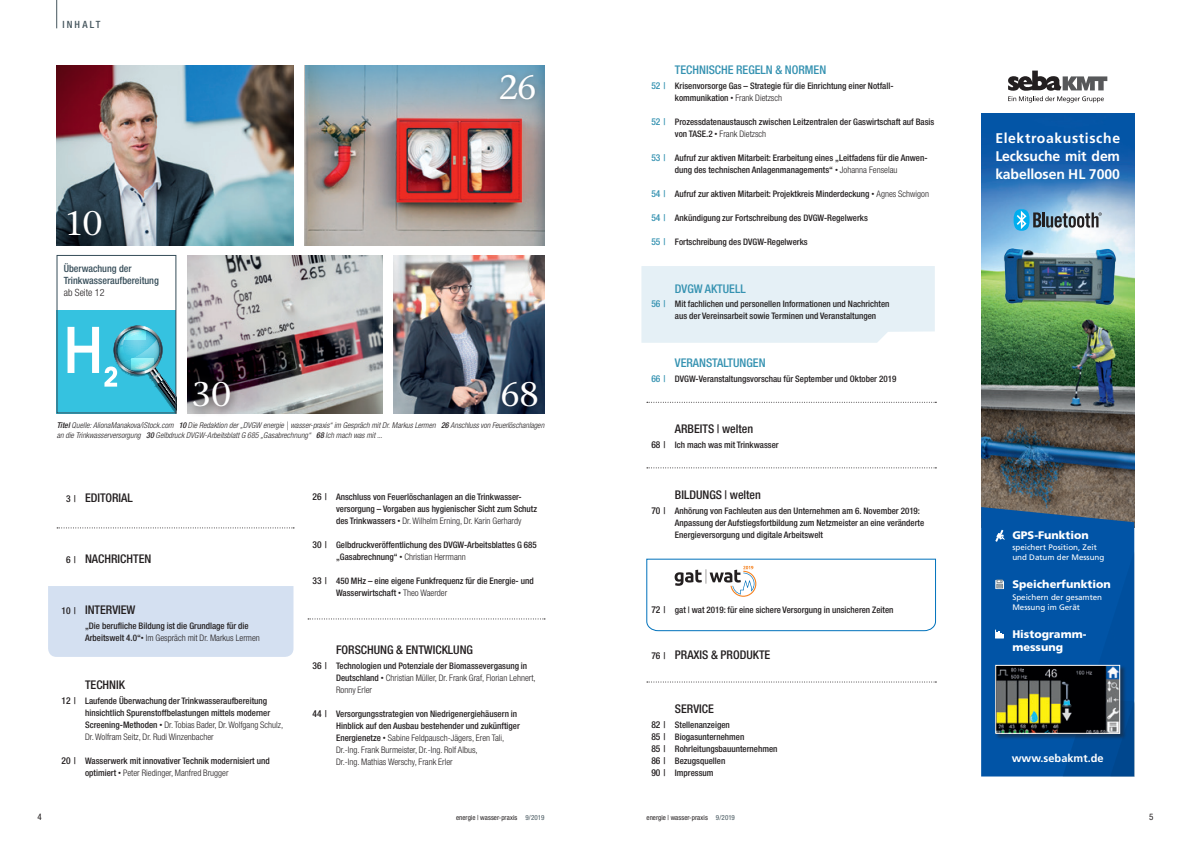
<style>
.page{position:relative;width:1191px;height:842px;background:#fff}
.page>*{position:absolute;margin:0;border:0;box-sizing:border-box;transform-origin:0 0}
.t1{font:34px "Stone Serif";letter-spacing:-.02em;color:#fff}
.t2{font:700 14px/18px "Frutiger LT Pro";letter-spacing:-.01em;color:#fff;text-align:justify}
.t3{font:500 condensed 12px "Helvetica Neue LT Std";color:#231f20}
.t4{font:500 condensed 12px "Helvetica Neue LT Std";color:#3592b1}
.t5{font:900 11px/13.2px "Frutiger LT Pro";color:#fff}
.t6{font:700 11px "Frutiger LT Pro";color:#fff}
.t7{font:500 condensed 10px/12px "Helvetica Neue LT Std";color:#364d59}
.t8{font:300 condensed 10px "Helvetica Neue LT Std";color:#231f20}
.t9{font:500 condensed 10px "Helvetica Neue LT Std";letter-spacing:.21em;color:#45555d}
.t10{font:500 condensed 9px/12px "Helvetica Neue LT Std";color:#231f20}
.t11{font:300 condensed 9px/12px "Helvetica Neue LT Std";color:#231f20}
.t12{font:condensed 9px "Helvetica Neue LT Std";color:#231f20}
.t13{font:italic 300 condensed 8px/10px "Helvetica Neue LT Std";letter-spacing:.005em;color:#231f20}
.t14{font:8px/9.6px "Frutiger LT Pro";color:#fff}
.t15{font:condensed 7px "Helvetica Neue LT Std";letter-spacing:.005em;color:#231f20}
.s1{font-weight:500}
.s2{font-size:9.5px}
.s3{font-weight:100;font-size:6px}
.s4{font-weight:300}
.s5{font-weight:500;font-size:9.5px}
.s6{font-size:9.5px;color:#3592b1}
.s7{color:#45555d}
</style>
<div class="page">
<svg style="left:56px;top:0;width:1px;height:28px"></svg>
<div style="left:48px;top:586px;width:245px;height:71px;background:#d4e0f1"></div>
<div style="left:57px;top:310px;width:119px;height:103px;background:#35c2e0"></div>
<div style="left:641px;top:266px;width:293px;height:77px;background:#e5f0f6"></div>
<img style="left:394px;top:255px;width:150px;height:158px">
<img style="left:187px;top:255px;width:195px;height:158px">
<img style="left:305px;top:129px;width:239px;height:116px">
<img style="left:57px;top:65px;width:236px;height:180px">
<div style="left:492px;top:372px;width:55px;height:45px;background:#231f20;opacity:.58"></div>
<svg style="left:187px;top:372px;width:53px;height:42px;background:#514b50"></svg>
<svg style="left:308px;top:619px;width:237px;height:1px"></svg>
<svg style="left:57px;top:527px;width:237px;height:1px"></svg>
<svg style="left:647px;top:402px;width:289px;height:1px"></svg>
<svg style="left:647px;top:467px;width:289px;height:1px"></svg>
<svg style="left:647px;top:682px;width:289px;height:1px"></svg>
<svg style="left:646px;top:559px;width:290px;height:72px"></svg>
<svg style="left:305px;top:65px;width:239px;height:64px;background:#999fab"></svg>
<div style="left:494px;top:69px;width:47px;height:37px;background:#231f20;opacity:.31"></div>
<img style="left:981px;top:114px;width:153px;height:393px">
<svg style="left:981px;top:507px;width:153px;height:269px;background:#0855a2"></svg>
<svg style="left:1062px;top:551px;width:72px;height:225px;background:#0050a0"></svg>
<svg style="left:1008px;top:71px;width:99px;height:32px"></svg>
<div style="left:995px;top:665px;width:131px;height:75px;background:#231f20;opacity:.5"></div>
<img style="left:997px;top:667px;width:121px;height:65px">
<div style="left:995px;top:665px;width:125px;height:69px;border:1px solid #fff"></div>
<svg style="left:1013px;top:209px;width:88px;height:22px;background:#80a5b9"></svg>
<img style="left:989px;top:237px;width:138px;height:79px">
<svg style="left:995px;top:529px;width:9px;height:13px"></svg>
<svg style="left:995px;top:580px;width:9px;height:9px"></svg>
<svg style="left:995px;top:629px;width:9px;height:9px"></svg>
<svg style="left:68px;top:325px;width:106px;height:86px"></svg>
<div style="left:57px;top:255px;width:119px;height:158px;border:1px solid #364d59"></div>
<p class="t9" style="left:62px;top:19px;width:40px">INHALT</p>
<h1 class="t1" style="left:499px;top:67px;width:39px">26</h1>
<h1 class="t1" style="left:64px;top:203px;width:39px">10</h1>
<p class="t7" style="left:64px;top:262px;width:97px">Überwachung der<br>Trinkwasseraufbereitung</p>
<p class="t8" style="left:64px;top:286px;width:42px">ab Seite 12</p>
<h1 class="t1" style="left:192px;top:374px;width:41px">30</h1>
<h1 class="t1" style="left:500px;top:374px;width:41px">68</h1>
<p class="t13" style="left:57px;top:420px;width:489px"><span class="s1">Titel</span> Quelle: AlionaManakova/iStock.com <span class="s1">10</span> Die Redaktion der „DVGW energie | wasser-praxis“ im Gespräch mit Dr. Markus Lermen <span class="s1">26</span> Anschluss von Feuerlöschanlagen an die Trinkwasserversorgung <span class="s1">30</span> Gelbdruck DVGW-Arbeitsblatt G 685 „Gasabrechnung“ <span class="s1">68</span> Ich mach was mit ...</p>
<h3 class="t3" style="left:66px;top:491px;width:68px"><span class="s2">3 |</span> EDITORIAL</h3>
<h3 class="t3" style="left:66px;top:551px;width:87px"><span class="s2">6 |</span> NACHRICHTEN</h3>
<h3 class="t3" style="left:62px;top:602px;width:75px"><span class="s2">10 |</span> INTERVIEW</h3>
<p class="t10" style="left:85px;top:619px;width:176px">„Die berufliche Bildung ist die Grundlage für die<br>Arbeitswelt 4.0“<span class="s3">•</span> <span class="s4">Im Gespräch mit Dr. Markus Lermen</span></p>
<h3 class="t3" style="left:85px;top:677px;width:42px">TECHNIK</h3>
<p class="t10" style="left:85px;top:694px;width:200px;text-indent:-23px"><span class="s2">12 |</span> Laufende Überwachung der Trinkwasseraufbereitung hinsichtlich Spurenstoffbelastungen mittels moderner Screening-Methoden <span class="s3">•</span> <span class="s4">Dr. Tobias Bader, Dr. Wolfgang Schulz, Dr. Wolfram Seitz, Dr. Rudi Winzenbacher</span></p>
<p class="t10" style="left:85px;top:754px;width:186px;text-indent:-23px"><span class="s2">20 |</span> Wasserwerk mit innovativer Technik modernisiert und optimiert <span class="s3">•</span> <span class="s4">Peter Riedinger, Manfred Brugger</span></p>
<p class="t10" style="left:336px;top:491px;width:203px;text-indent:-23px"><span class="s2">26 |</span> Anschluss von Feuerlöschanlagen an die Trinkwasser&shy;versorgung – Vorgaben aus hygienischer Sicht zum Schutz des Trinkwassers <span class="s3">•</span> <span class="s4">Dr. Wilhelm Erning, Dr. Karin Gerhardy</span></p>
<p class="t10" style="left:336px;top:539px;width:202px;text-indent:-23px"><span class="s2">30 |</span> Gelbdruckveröffentlichung des DVGW-Arbeitsblattes G 685 „Gasabrechnung“ <span class="s3">•</span> <span class="s4">Christian Herrmann</span></p>
<p class="t10" style="left:336px;top:575px;width:199px;text-indent:-23px"><span class="s2">33 |</span> 450 MHz – eine eigene Funkfrequenz für die Energie- und<br>Wasserwirtschaft <span class="s3">•</span> <span class="s4">Theo Waerder</span></p>
<h3 class="t3" style="left:336px;top:643px;width:138px">FORSCHUNG &amp; ENTWICKLUNG</h3>
<p class="t10" style="left:336px;top:659px;width:201px;text-indent:-23px"><span class="s2">36 |</span> Technologien und Potenziale der Biomassevergasung in<br>Deutschland <span class="s3">•</span> <span class="s4">Christian Müller, Dr. Frank Graf, Florian Lehnert,<br>Ronny Erler</span></p>
<p class="t11" style="left:336px;top:708px;width:185px;text-indent:-23px"><span class="s5">44 |</span> <span class="s1">Versorgungsstrategien von Niedrigenergiehäusern in Hinblick auf den Ausbau bestehender und zukünftiger Energienetze</span> <span class="s3">•</span> Sabine Feldpausch-Jägers, Eren Tali, Dr.-Ing. Frank Burmeister, Dr.-Ing. Rolf Albus,<br>Dr.-Ing. Mathias Werschy, Frank Erler</p>
<h3 class="t4" style="left:675px;top:62px;width:153px">TECHNISCHE REGELN &amp; NORMEN</h3>
<p class="t10" style="left:675px;top:79px;width:220px;text-indent:-23px"><span class="s6">52 |</span> Krisenvorsorge Gas – Strategie für die Einrichtung einer Notfall&shy;kommunikation <span class="s3">•</span> <span class="s4">Frank Dietzsch</span></p>
<p class="t10" style="left:675px;top:115px;width:261px;text-indent:-23px"><span class="s6">52 |</span> Prozessdatenaustausch zwischen Leitzentralen der Gaswirtschaft auf Basis von TASE.2 <span class="s3">•</span> <span class="s4">Frank Dietzsch</span></p>
<p class="t10" style="left:675px;top:151px;width:254px;text-indent:-23px"><span class="s6">53 |</span> Aufruf zur aktiven Mitarbeit: Erarbeitung eines „Leitfadens für die Anwen&shy;dung des technischen Anlagenmanagements“ <span class="s3">•</span> <span class="s4">Johanna Fenselau</span></p>
<p class="t10" style="left:651px;top:187px;width:279px"><span class="s6">54 |</span> Aufruf zur aktiven Mitarbeit: Projektkreis Minderdeckung <span class="s3">•</span> <span class="s4">Agnes Schwigon</span></p>
<p class="t10" style="left:651px;top:211px;width:218px"><span class="s6">54 |</span> Ankündigung zur Fortschreibung des DVGW-Regelwerks</p>
<p class="t10" style="left:651px;top:235px;width:158px"><span class="s6">55 |</span> Fortschreibung des DVGW-Regelwerks</p>
<h3 class="t4" style="left:675px;top:281px;width:72px">DVGW AKTUELL</h3>
<p class="t10" style="left:675px;top:298px;width:216px;text-indent:-23px"><span class="s6">56 |</span> Mit fachlichen und personellen Informationen und Nachrichten aus der Vereinsarbeit sowie Terminen und Veranstaltungen</p>
<h3 class="t4" style="left:675px;top:356px;width:92px">VERANSTALTUNGEN</h3>
<p class="t10" style="left:651px;top:373px;width:246px"><span class="s6">66 |</span> DVGW-Veranstaltungsvorschau für September und Oktober 2019</p>
<h3 class="t3" style="left:675px;top:422px;width:80px">ARBEITS | welten</h3>
<p class="t10" style="left:651px;top:439px;width:129px"><span class="s2">68 |</span> Ich mach was mit Trinkwasser</p>
<h3 class="t3" style="left:675px;top:487px;width:88px">BILDUNGS | welten</h3>
<p class="t10" style="left:675px;top:504px;width:251px;text-indent:-23px"><span class="s2">70 |</span> Anhörung von Fachleuten aus den Unternehmen am 6. November 2019:<br>Anpassung der Aufstiegsfortbildung zum Netzmeister an eine veränderte<br>Energieversorgung und digitale Arbeitswelt</p>
<p class="t10" style="left:651px;top:603px;width:244px"><span class="s2">72 |</span> gat | wat 2019: für eine sichere Versorgung in unsicheren Zeiten</p>
<h3 class="t3" style="left:651px;top:648px;width:120px"><span class="s2">76 |</span> PRAXIS &amp; PRODUKTE</h3>
<h3 class="t3" style="left:675px;top:701px;width:40px">SERVICE</h3>
<p class="t10" style="left:651px;top:718px;width:128px"><span class="s2">82 |</span> Stellenanzeigen<br><span class="s2">85 |</span> Biogasunternehmen<br><span class="s2">85 |</span> Rohrleitungsbauunternehmen<br><span class="s2">86 |</span> Bezugsquellen<br><span class="s2">90 |</span> Impressum</p>
<h2 class="t2" style="left:995px;top:129px;width:126px">Elektroakustische Lecksuche mit dem kabellosen HL 7000</h2>
<p class="t5" style="left:1012px;top:529px;width:78px">GPS-Funktion</p>
<p class="t14" style="left:1012px;top:542px;width:94px">speichert Position, Zeit und Datum der Messung</p>
<p class="t14" style="left:1012px;top:593px;width:91px">Speichern der gesamten<br>Messung im Gerät</p>
<p class="t5" style="left:1012px;top:627px;width:75px">Histogramm&shy;messung</p>
<p class="t5" style="left:1012px;top:577px;width:100px">Speicherfunktion</p>
<p class="t6" style="left:1011px;top:752px;width:93px">www.sebakmt.de</p>
<p class="t12" style="left:38px;top:812px;width:6px">4</p>
<p class="t12" style="left:1149px;top:812px;width:6px">5</p>
<p class="t15" style="left:456px;top:814px;width:90px">energie | wasser-praxis <span class="s7">9/2019</span></p>
<p class="t15" style="left:646px;top:814px;width:90px">energie | wasser-praxis <span class="s7">9/2019</span></p>
</div>
